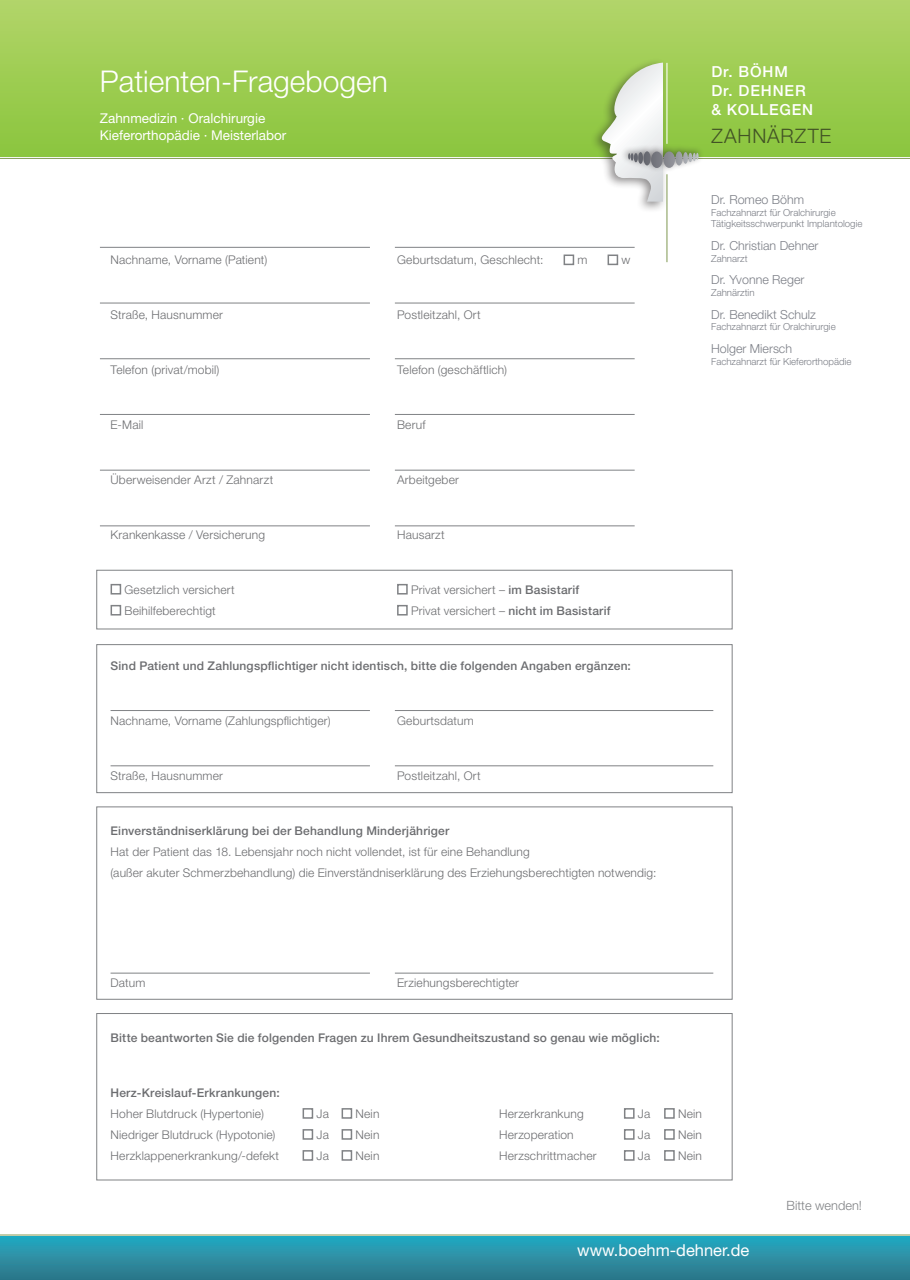
<style>
.page{position:relative;width:910px;height:1280px;background:#fff}
.page>*{position:absolute;margin:0;border:0;box-sizing:border-box;transform-origin:0 0}
.t1{font:300 30px "Helvetica Neue LT Std";color:#fff}
.t2{font:300 19.95px "Helvetica Neue LT Std";letter-spacing:.04em;color:#425325}
.t3{font:16.5px "Helvetica Neue LT Std";color:#fff}
.t4{font:500 15.15px/19.5px "Helvetica Neue LT Std";letter-spacing:.06em;color:#fff}
.t5{font:13.5px/16.2px "Helvetica Neue LT Std";color:#fff}
.t6{font:300 12.75px "Helvetica Neue LT Std";color:#808285}
.t7{font:300 12.45px "Helvetica Neue LT Std";color:#7b7e86}
.t8{font:300 12px/21px "Helvetica Neue LT Std";letter-spacing:.015em;color:#6c6d70}
.t9{font:500 12px/21px "Helvetica Neue LT Std";letter-spacing:.015em;color:#6c6d70}
.t10{font:300 9.75px/11.7px "Helvetica Neue LT Std";color:#7b7e86}
.s1{font-weight:500}
.s2{font-weight:300}
</style>
<div class="page">
<div style="left:0;top:1237px;width:910px;height:43px;background:linear-gradient(to bottom,#25a8c1,#307586)"></div>
<hr style="left:0;top:158px;width:910px;height:1px;background:#819a53">
<div style="left:0;top:0;width:910px;height:156px;background:linear-gradient(to bottom,#b2d569,#8bc53e)"></div>
<div style="left:590px;top:57px;width:78px;height:156px;background:#231f20;opacity:.5"></div>
<div style="left:621px;top:143px;width:83px;height:29px;background:#231f20;opacity:.5"></div>
<svg style="left:601px;top:63px;width:98px;height:139px"></svg>
<hr style="left:666px;top:63px;width:1px;height:81px;background:#fff">
<hr style="left:666px;top:174px;width:1px;height:88px;background:#819a53">
<hr style="left:0;top:1234px;width:910px;height:1px;background:#819a53">
<div style="left:564px;top:254px;width:10px;height:11px;background:#fff;border:2px solid #808285"></div>
<div style="left:608px;top:254px;width:10px;height:11px;background:#fff;border:2px solid #808285"></div>
<div style="left:111px;top:584px;width:10px;height:10px;background:#fff;border:2px solid #808285"></div>
<div style="left:397px;top:584px;width:11px;height:10px;background:#fff;border:2px solid #808285"></div>
<div style="left:111px;top:605px;width:10px;height:10px;background:#fff;border:2px solid #808285"></div>
<div style="left:397px;top:605px;width:11px;height:10px;background:#fff;border:2px solid #808285"></div>
<div style="left:303px;top:1108px;width:10px;height:11px;background:#fff;border:2px solid #808285"></div>
<div style="left:342px;top:1108px;width:10px;height:11px;background:#fff;border:2px solid #808285"></div>
<div style="left:624px;top:1108px;width:11px;height:11px;background:#fff;border:2px solid #808285"></div>
<div style="left:664px;top:1108px;width:11px;height:11px;background:#fff;border:2px solid #808285"></div>
<div style="left:303px;top:1129px;width:10px;height:11px;background:#fff;border:2px solid #808285"></div>
<div style="left:342px;top:1129px;width:10px;height:11px;background:#fff;border:2px solid #808285"></div>
<div style="left:624px;top:1129px;width:11px;height:11px;background:#fff;border:2px solid #808285"></div>
<div style="left:664px;top:1129px;width:11px;height:11px;background:#fff;border:2px solid #808285"></div>
<div style="left:303px;top:1150px;width:10px;height:11px;background:#fff;border:2px solid #808285"></div>
<div style="left:342px;top:1150px;width:10px;height:11px;background:#fff;border:2px solid #808285"></div>
<div style="left:624px;top:1150px;width:11px;height:11px;background:#fff;border:2px solid #808285"></div>
<div style="left:664px;top:1150px;width:11px;height:11px;background:#fff;border:2px solid #808285"></div>
<hr style="left:100px;top:247px;width:270px;height:1px;background:#808285">
<hr style="left:395px;top:247px;width:240px;height:1px;background:#808285">
<hr style="left:100px;top:303px;width:270px;height:1px;background:#808285">
<hr style="left:395px;top:303px;width:240px;height:1px;background:#808285">
<hr style="left:100px;top:358px;width:270px;height:1px;background:#808285">
<hr style="left:395px;top:358px;width:240px;height:1px;background:#808285">
<hr style="left:100px;top:414px;width:270px;height:1px;background:#808285">
<hr style="left:395px;top:414px;width:240px;height:1px;background:#808285">
<hr style="left:100px;top:470px;width:270px;height:1px;background:#808285">
<hr style="left:395px;top:470px;width:240px;height:1px;background:#808285">
<hr style="left:100px;top:525px;width:270px;height:1px;background:#808285">
<hr style="left:395px;top:525px;width:240px;height:1px;background:#808285">
<hr style="left:111px;top:710px;width:259px;height:1px;background:#808285">
<hr style="left:395px;top:710px;width:318px;height:1px;background:#808285">
<hr style="left:111px;top:765px;width:259px;height:1px;background:#808285">
<hr style="left:395px;top:765px;width:318px;height:1px;background:#808285">
<hr style="left:111px;top:973px;width:259px;height:1px;background:#808285">
<hr style="left:395px;top:973px;width:318px;height:1px;background:#808285">
<div style="left:96px;top:644px;width:636px;height:149px;border:1px solid #808285"></div>
<div style="left:96px;top:570px;width:636px;height:59px;border:1px solid #808285"></div>
<div style="left:96px;top:806px;width:636px;height:194px;border:1px solid #808285"></div>
<div style="left:96px;top:1013px;width:636px;height:167px;border:1px solid #808285"></div>
<p class="t1" style="left:100px;top:63px;width:289px">Patienten-Fragebogen</p>
<p class="t5" style="left:100px;top:110px;width:188px">Zahnmedizin · Oralchirurgie<br>Kieferorthopädie · Meisterlabor</p>
<p class="t8" style="left:111px;top:249px;width:158px">Nachname, Vorname (Patient)</p>
<p class="t8" style="left:397px;top:249px;width:148px">Geburtsdatum, Geschlecht:</p>
<p class="t8" style="left:577px;top:249px;width:11px">m</p>
<p class="t8" style="left:621px;top:249px;width:10px">w</p>
<p class="t8" style="left:111px;top:304px;width:114px">Straße, Hausnummer</p>
<p class="t8" style="left:397px;top:304px;width:85px">Postleitzahl, Ort</p>
<p class="t8" style="left:111px;top:359px;width:110px">Telefon (privat/mobil)</p>
<p class="t8" style="left:397px;top:359px;width:111px">Telefon (geschäftlich)</p>
<p class="t8" style="left:111px;top:414px;width:34px">E-Mail</p>
<p class="t8" style="left:397px;top:414px;width:30px">Beruf</p>
<p class="t8" style="left:111px;top:469px;width:164px">Überweisender Arzt / Zahnarzt</p>
<p class="t8" style="left:397px;top:469px;width:63px">Arbeitgeber</p>
<p class="t8" style="left:111px;top:524px;width:156px">Krankenkasse / Versicherung</p>
<p class="t8" style="left:397px;top:524px;width:49px">Hausarzt</p>
<p class="t8" style="left:125px;top:579px;width:112px">Gesetzlich versichert</p>
<p class="t8" style="left:411px;top:579px;width:170px">Privat versichert – <span class="s1">im Basistarif</span></p>
<p class="t8" style="left:125px;top:600px;width:93px">Beihilfeberechtigt</p>
<p class="t8" style="left:411px;top:600px;width:201px">Privat versichert – <span class="s1">nicht im Basistarif</span></p>
<p class="t9" style="left:111px;top:655px;width:522px">Sind Patient und Zahlungspflichtiger nicht identisch, bitte die folgenden Angaben ergänzen:</p>
<p class="t8" style="left:111px;top:710px;width:222px">Nachname, Vorname (Zahlungspflichtiger)</p>
<p class="t8" style="left:397px;top:710px;width:78px">Geburtsdatum</p>
<p class="t8" style="left:111px;top:765px;width:114px">Straße, Hausnummer</p>
<p class="t8" style="left:397px;top:765px;width:85px">Postleitzahl, Ort</p>
<p class="t8" style="left:111px;top:820px;width:547px"><span class="s1">Einverständniserklärung bei der Behandlung Minderjähriger<br></span>Hat der Patient das 18. Lebensjahr noch nicht vollendet, ist für eine Behandlung<br>(außer akuter Schmerzbehandlung) die Einverständniserklärung des Erziehungsberechtigten notwendig:</p>
<p class="t4" style="left:711px;top:61px;width:103px">Dr. BÖHM<br>Dr. DEHNER &amp; KOLLEGEN</p>
<p class="t2" style="left:711px;top:124px;width:122px">ZAHNÄRZTE</p>
<p class="t7" style="left:711px;top:192px;width:95px">Dr. Romeo Böhm</p>
<p class="t10" style="left:711px;top:206px;width:153px">Fachzahnarzt für Oralchirurgie<br>Tätigkeitsschwerpunkt Implantologie</p>
<p class="t7" style="left:711px;top:238px;width:109px">Dr. Christian Dehner</p>
<p class="t10" style="left:711px;top:252px;width:38px">Zahnarzt</p>
<p class="t7" style="left:711px;top:272px;width:95px">Dr. Yvonne Reger</p>
<p class="t10" style="left:711px;top:286px;width:45px">Zahnärztin</p>
<p class="t7" style="left:711px;top:307px;width:106px">Dr. Benedikt Schulz</p>
<p class="t10" style="left:711px;top:321px;width:126px">Fachzahnarzt für Oralchirurgie</p>
<p class="t7" style="left:711px;top:341px;width:82px">Holger Miersch</p>
<p class="t10" style="left:711px;top:355px;width:142px">Fachzahnarzt für Kieferorthopädie</p>
<p class="t8" style="left:111px;top:972px;width:36px">Datum</p>
<p class="t8" style="left:397px;top:972px;width:123px">Erziehungsberechtigter</p>
<p class="t9" style="left:111px;top:1027px;width:551px">Bitte beantworten Sie die folgenden Fragen zu Ihrem Gesundheitszustand so genau wie möglich:</p>
<p class="t9" style="left:111px;top:1082px;width:171px">Herz-Kreislauf-Erkrankungen:<br><span class="s2">Hoher Blutdruck (Hypertonie)</span></p>
<p class="t8" style="left:317px;top:1103px;width:14px">Ja</p>
<p class="t8" style="left:356px;top:1103px;width:25px">Nein</p>
<p class="t8" style="left:499px;top:1103px;width:86px">Herzerkrankung</p>
<p class="t8" style="left:638px;top:1103px;width:14px">Ja</p>
<p class="t8" style="left:678px;top:1103px;width:25px">Nein</p>
<p class="t8" style="left:111px;top:1124px;width:166px">Niedriger Blutdruck (Hypotonie)</p>
<p class="t8" style="left:317px;top:1124px;width:14px">Ja</p>
<p class="t8" style="left:356px;top:1124px;width:25px">Nein</p>
<p class="t8" style="left:499px;top:1124px;width:76px">Herzoperation</p>
<p class="t8" style="left:638px;top:1124px;width:14px">Ja</p>
<p class="t8" style="left:678px;top:1124px;width:25px">Nein</p>
<p class="t8" style="left:111px;top:1145px;width:170px">Herzklappenerkrankung/-defekt</p>
<p class="t8" style="left:317px;top:1145px;width:14px">Ja</p>
<p class="t8" style="left:356px;top:1145px;width:25px">Nein</p>
<p class="t8" style="left:499px;top:1145px;width:99px">Herzschrittmacher</p>
<p class="t8" style="left:638px;top:1145px;width:14px">Ja</p>
<p class="t8" style="left:678px;top:1145px;width:25px">Nein</p>
<p class="t6" style="left:787px;top:1198px;width:77px">Bitte wenden!</p>
<p class="t3" style="left:577px;top:1240px;width:174px">www.boehm-dehner.de</p>
</div>
